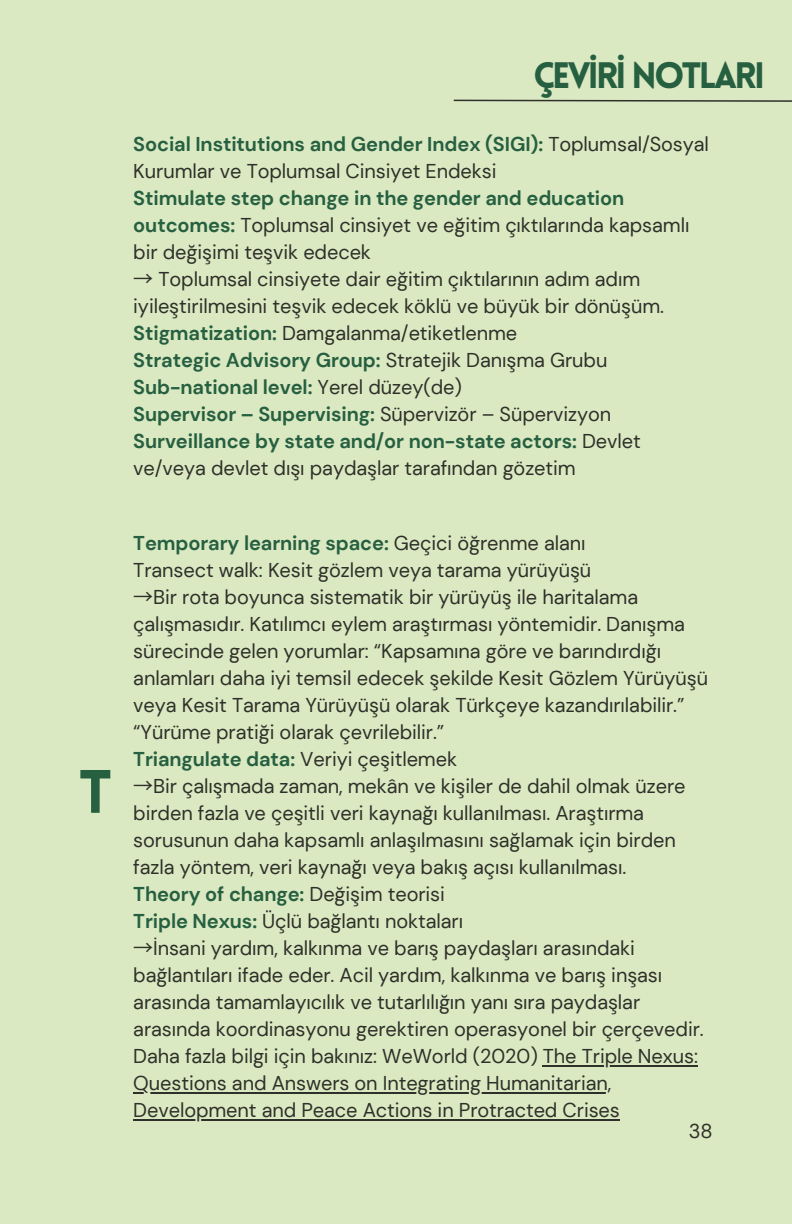
<style>
.page{position:relative;width:792px;height:1224px;background:#dbe9c2}
.page>*{position:absolute;margin:0;border:0;box-sizing:border-box;transform-origin:0 0}
.t1{font:900 60px "Lovelo";color:#266041}
.t2{font:900 36px "Lovelo";letter-spacing:-.075em;color:#266041}
.t3{font:20px/27px "DM Sans";letter-spacing:-.005em;color:#2f3029}
.t4{font:700 20px "DM Sans";letter-spacing:-.005em;color:#266041}
.s1{font-weight:700;color:#266041}
.s2{font-family:"Noto Sans CJ Ksc"}
.s3{font-weight:400;color:#2f3029}
</style>
<div class="page">
<svg style="left:453px;top:99px;width:339px;height:3px"></svg>
<hr style="left:543px;top:1065px;width:155px;height:1px;background:#2f3029">
<hr style="left:133px;top:1092px;width:478px;height:1px;background:#2f3029">
<hr style="left:133px;top:1119px;width:487px;height:1px;background:#2f3029">
<h1 class="t1" style="left:79px;top:768px;width:34px">T</h1>
<h2 class="t2" style="left:533px;top:61px;width:233px">ÇEVİRİ NOTLARI</h2>
<p class="t3" style="left:133px;top:131px;width:577px"><span class="s1">Social Institutions and Gender Index (SIGI):</span> Toplumsal/Sosyal<br>Kurumlar ve Toplumsal Cinsiyet Endeksi</p>
<p class="t3" style="left:133px;top:185px;width:558px"><span class="s1">Stimulate step change in the gender and education outcomes:</span> Toplumsal cinsiyet ve eğitim çıktılarında kapsamlı bir değişimi teşvik edecek</p>
<p class="t3" style="left:133px;top:266px;width:532px"><span class="s2">→</span> Toplumsal cinsiyete dair eğitim çıktılarının adım adım iyileştirilmesini teşvik edecek köklü ve büyük bir dönüşüm.</p>
<p class="t3" style="left:133px;top:320px;width:385px"><span class="s1">Stigmatization:</span> Damgalanma/etiketlenme</p>
<p class="t4" style="left:133px;top:348px;width:476px">Strategic Advisory Group: <span class="s3">Stratejik Danışma Grubu</span></p>
<p class="t4" style="left:133px;top:375px;width:330px">Sub-national level: <span class="s3">Yerel düzey(de)</span></p>
<p class="t4" style="left:133px;top:402px;width:480px">Supervisor – Supervising: <span class="s3">Süpervizör – Süpervizyon</span></p>
<p class="t3" style="left:133px;top:428px;width:509px"><span class="s1">Surveillance by state and/or non-state actors:</span> Devlet ve/veya devlet dışı paydaşlar tarafından gözetim</p>
<p class="t4" style="left:133px;top:531px;width:454px">Temporary learning space: <span class="s3">Geçici öğrenme alanı</span></p>
<p class="t3" style="left:133px;top:557px;width:460px">Transect walk: Kesit gözlem veya tarama yürüyüşü</p>
<p class="t3" style="left:133px;top:584px;width:576px"><span class="s2">→</span>Bir rota boyunca sistematik bir yürüyüş ile haritalama çalışmasıdır. Katılımcı eylem araştırması yöntemidir. Danışma sürecinde gelen yorumlar: “Kapsamına göre ve barındırdığı anlamları daha iyi temsil edecek şekilde Kesit Gözlem Yürüyüşü veya Kesit Tarama Yürüyüşü olarak Türkçeye kazandırılabilir.” “Yürüme pratiği olarak çevrilebilir.”</p>
<p class="t4" style="left:133px;top:747px;width:325px">Triangulate data: <span class="s3">Veriyi çeşitlemek</span></p>
<p class="t3" style="left:133px;top:773px;width:554px"><span class="s2">→</span>Bir çalışmada zaman, mekân ve kişiler de dahil olmak üzere birden fazla ve çeşitli veri kaynağı kullanılması. Araştırma sorusunun daha kapsamlı anlaşılmasını sağlamak için birden fazla yöntem, veri kaynağı veya bakış açısı kullanılması.</p>
<p class="t4" style="left:133px;top:882px;width:313px">Theory of change: <span class="s3">Değişim teorisi</span></p>
<p class="t3" style="left:133px;top:908px;width:331px"><span class="s1">Triple Nexus:</span> Üçlü bağlantı noktaları</p>
<p class="t3" style="left:133px;top:935px;width:572px"><span class="s2">→</span>İnsani yardım, kalkınma ve barış paydaşları arasındaki bağlantıları ifade eder. Acil yardım, kalkınma ve barış inşası arasında tamamlayıcılık ve tutarlılığın yanı sıra paydaşlar arasında koordinasyonu gerektiren operasyonel bir çerçevedir.<br>Daha fazla bilgi için bakınız: WeWorld (2020) The Triple Nexus:<br>Questions and Answers on Integrating Humanitarian, Development and Peace Actions in Protracted Crises</p>
<p class="t3" style="left:689px;top:1117px;width:25px">38</p>
</div>
